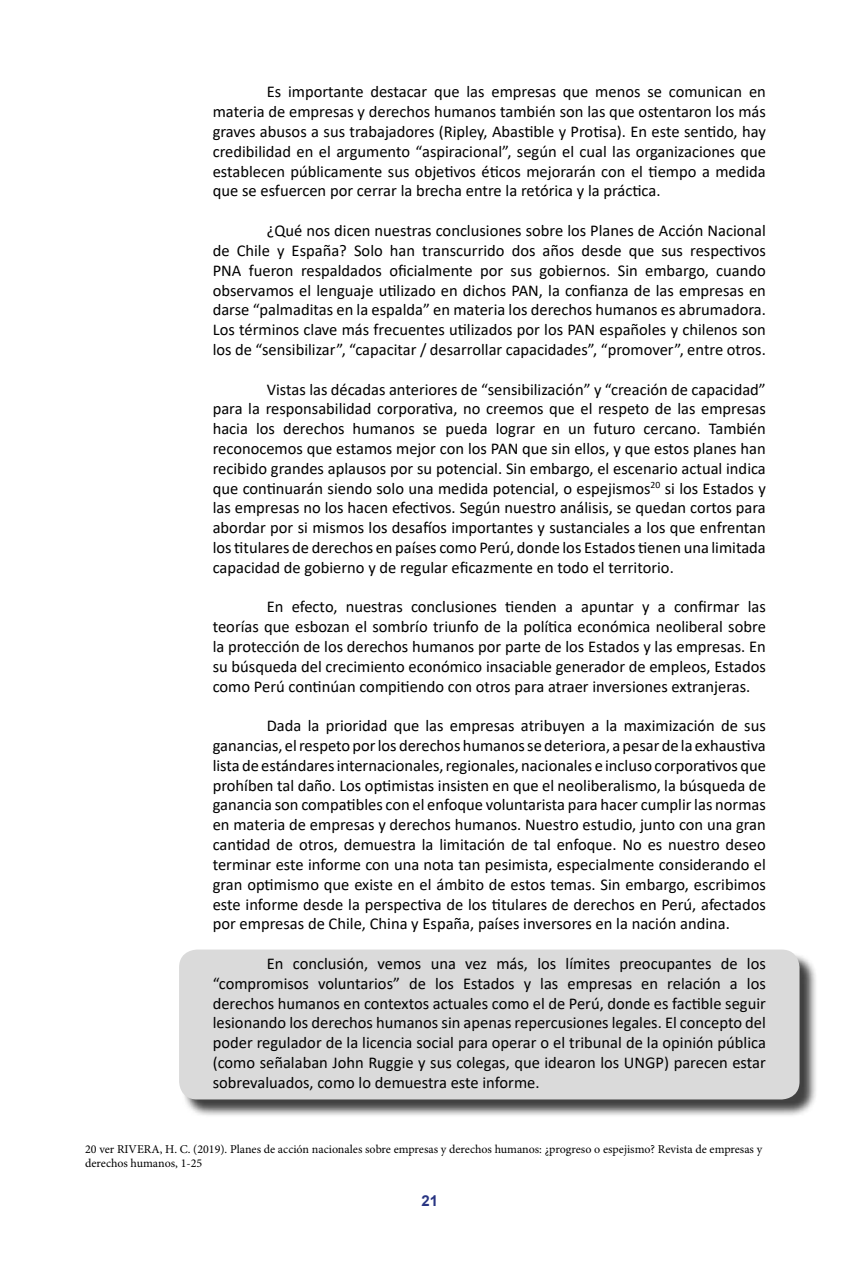
<style>
.page{position:relative;width:851px;height:1276px;background:#fff}
.page>*{position:absolute;margin:0;border:0;box-sizing:border-box;transform-origin:0 0}
.t1{font:16.5px/19.8px "Calibri";color:#000;text-align:justify}
.t2{font:700 15px "Arial";color:#283583}
.t3{font:12px/14.4px "Minion Pro";color:#000}
</style>
<div class="page">
<div style="left:181px;top:952px;width:637px;height:166px;background:#000;opacity:.75"></div>
<div style="left:179px;top:949px;width:620px;height:150px;background:#dadada;border-radius:18px"></div>
<p class="t1" style="left:213px;top:82px;width:554px;text-indent:54px">Es importante destacar que las empresas que menos se comunican en materia de empresas y derechos humanos también son las que ostentaron los más graves abusos a sus trabajadores (Ripley, Abastible y Protisa). En este sentido, hay credibilidad en el argumento “aspiracional”, según el cual las organizaciones que establecen públicamente sus objetivos éticos mejorarán con el tiempo a medida que se esfuercen por cerrar la brecha entre la retórica y la práctica.</p>
<p class="t1" style="left:213px;top:220px;width:554px;text-indent:54px">¿Qué nos dicen nuestras conclusiones sobre los Planes de Acción Nacional de Chile y España? Solo han transcurrido dos años desde que sus respectivos PNA fueron respaldados oficialmente por sus gobiernos. Sin embargo, cuando observamos el lenguaje utilizado en dichos PAN, la confianza de las empresas en darse “palmaditas en la espalda” en materia los derechos humanos es abrumadora.<br>Los términos clave más frecuentes utilizados por los PAN españoles y chilenos son los de “sensibilizar”, “capacitar / desarrollar capacidades”, “promover”, entre otros.</p>
<p class="t1" style="left:213px;top:379px;width:554px;text-indent:54px">Vistas las décadas anteriores de “sensibilización” y “creación de capacidad” para la responsabilidad corporativa, no creemos que el respeto de las empresas hacia los derechos humanos se pueda lograr en un futuro cercano. También reconocemos que estamos mejor con los PAN que sin ellos, y que estos planes han recibido grandes aplausos por su potencial. Sin embargo, el escenario actual indica que continuarán siendo solo una medida potencial, o espejismos<sup>20</sup> si los Estados y las empresas no los hacen efectivos. Según nuestro análisis, se quedan cortos para abordar por si mismos los desafíos importantes y sustanciales a los que enfrentan los titulares de derechos en países como Perú, donde los Estados tienen una limitada capacidad de gobierno y de regular eficazmente en todo el territorio.</p>
<p class="t1" style="left:213px;top:596px;width:554px;text-indent:54px">En efecto, nuestras conclusiones tienden a apuntar y a confirmar las teorías que esbozan el sombrío triunfo de la política económica neoliberal sobre la protección de los derechos humanos por parte de los Estados y las empresas. En su búsqueda del crecimiento económico insaciable generador de empleos, Estados como Perú continúan compitiendo con otros para atraer inversiones extranjeras.</p>
<p class="t1" style="left:213px;top:715px;width:554px;text-indent:54px">Dada la prioridad que las empresas atribuyen a la maximización de sus ganancias, el respeto por los derechos humanos se deteriora, a pesar de la exhaustiva lista de estándares internacionales, regionales, nacionales e incluso corporativos que prohíben tal daño. Los optimistas insisten en que el neoliberalismo, la búsqueda de ganancia son compatibles con el enfoque voluntarista para hacer cumplir las normas en materia de empresas y derechos humanos. Nuestro estudio, junto con una gran cantidad de otros, demuestra la limitación de tal enfoque. No es nuestro deseo terminar este informe con una nota tan pesimista, especialmente considerando el gran optimismo que existe en el ámbito de estos temas. Sin embargo, escribimos este informe desde la perspectiva de los titulares de derechos en Perú, afectados por empresas de Chile, China y España, países inversores en la nación andina.</p>
<p class="t1" style="left:213px;top:953px;width:554px;text-indent:54px">En conclusión, vemos una vez más, los límites preocupantes de los “compromisos voluntarios” de los Estados y las empresas en relación a los derechos humanos en contextos actuales como el de Perú, donde es factible seguir lesionando los derechos humanos sin apenas repercusiones legales. El concepto del poder regulador de la licencia social para operar o el tribunal de la opinión pública (como señalaban John Ruggie y sus colegas, que idearon los UNGP) parecen estar sobrevaluados, como lo demuestra este informe.</p>
<p class="t3" style="left:85px;top:1142px;width:678px">20 ver RIVERA, H. C. (2019). Planes de acción nacionales sobre empresas y derechos humanos: ¿progreso o espejismo? Revista de empresas y derechos humanos, 1-25</p>
<p class="t2" style="left:421px;top:1189px;width:18px">21</p>
</div>
